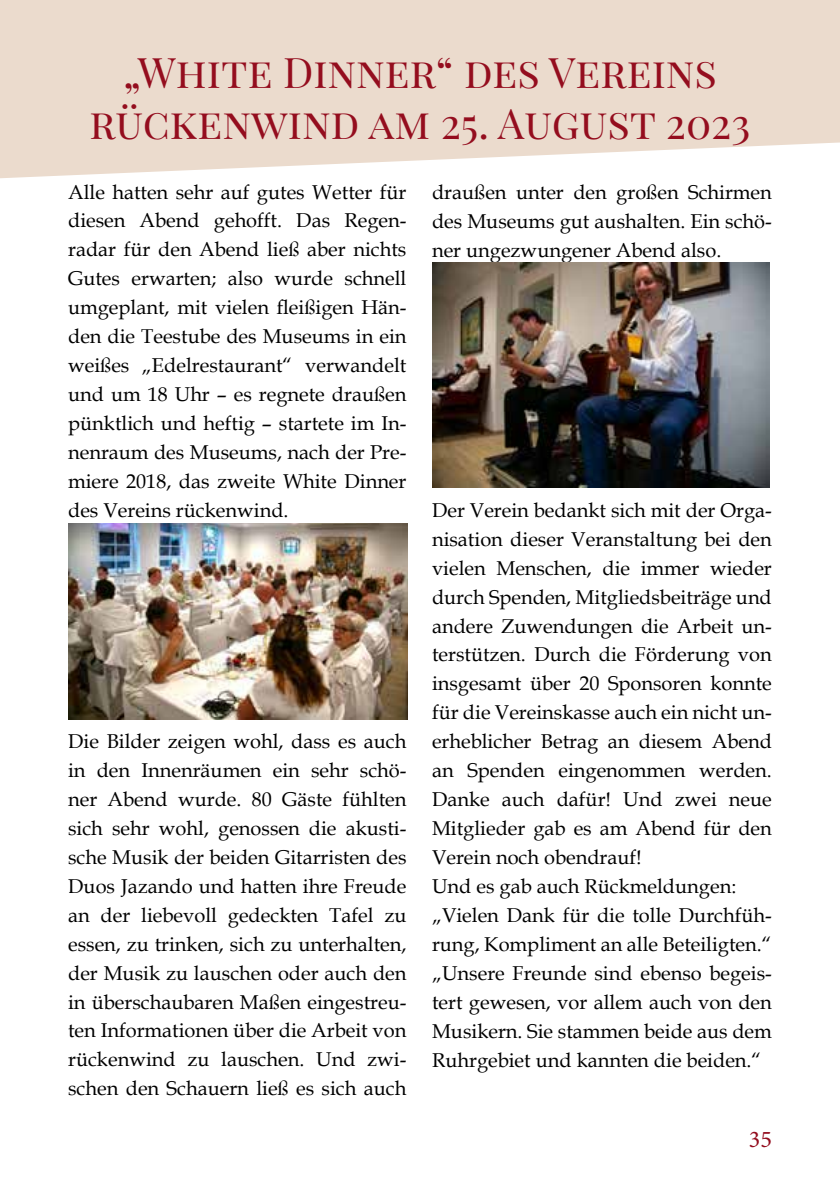
<style>
.page{position:relative;width:840px;height:1191px;background:#fff}
.page>*{position:absolute;margin:0;border:0;box-sizing:border-box;transform-origin:0 0}
.t1{font:42px/50.4px "Playfair Display SC";color:#940d1e;text-align:center}
.t2{font:24px "Minion Pro";color:#940d1e}
.t3{font:20px/29px "Book Antiqua";color:#000;text-align:justify}
</style>
<div class="page">
<svg style="left:0;top:0;width:839px;height:178px;fill:#ebdbcd"></svg>
<img style="left:432px;top:263px;width:337px;height:225px">
<img style="left:68px;top:523px;width:340px;height:196px">
<h1 class="t1" style="left:89px;top:48px;width:662px">„White Dinner“ des Vereins rückenwind am 25. August 2023</h1>
<p class="t3" style="left:68px;top:177px;width:340px">Alle hatten sehr auf gutes Wetter für diesen Abend gehofft. Das Regen&shy;radar für den Abend ließ aber nichts Gutes erwarten; also wurde schnell umgeplant, mit vielen fleißigen Hän&shy;den die Teestube des Museums in ein weißes „Edelrestaurant“ verwandelt und um 18 Uhr – es regnete draußen pünktlich und heftig – startete im In&shy;nenraum des Museums, nach der Pre&shy;miere 2018, das zweite White Dinner des Vereins rückenwind.</p>
<p class="t3" style="left:68px;top:726px;width:340px">Die Bilder zeigen wohl, dass es auch in den Innenräumen ein sehr schö&shy;ner Abend wurde. 80 Gäste fühlten sich sehr wohl, genossen die akusti&shy;sche Musik der beiden Gitarristen des Duos Jazando und hatten ihre Freude an der liebevoll gedeckten Tafel zu essen, zu trinken, sich zu unterhalten, der Musik zu lauschen oder auch den in überschaubaren Maßen eingestreu&shy;ten Informationen über die Arbeit von rückenwind zu lauschen. Und zwi&shy;schen den Schauern ließ es sich auch</p>
<p class="t3" style="left:432px;top:177px;width:341px">draußen unter den großen Schirmen des Museums gut aushalten. Ein schö&shy;ner ungezwungener Abend also.</p>
<p class="t3" style="left:432px;top:495px;width:341px;text-align:left">Der Verein bedankt sich mit der Orga&shy;nisation dieser Veranstaltung bei den vielen Menschen, die immer wieder durch Spenden, Mitgliedsbeiträge und andere Zuwendungen die Arbeit un&shy;terstützen. Durch die Förderung von insgesamt über 20 Sponsoren konnte für die Vereinskasse auch ein nicht un&shy;erheblicher Betrag an diesem Abend an Spenden eingenommen werden.<br>Danke auch dafür! Und zwei neue Mitglieder gab es am Abend für den Verein noch obendrauf!<br>Und es gab auch Rückmeldungen: „Vielen Dank für die tolle Durchfüh&shy;rung, Kompliment an alle Beteiligten.“ „Unsere Freunde sind ebenso begeis&shy;tert gewesen, vor allem auch von den Musikern. Sie stammen beide aus dem Ruhrgebiet und kannten die beiden.“</p>
<p class="t2" style="left:748px;top:1123px;width:25px">35</p>
</div>
